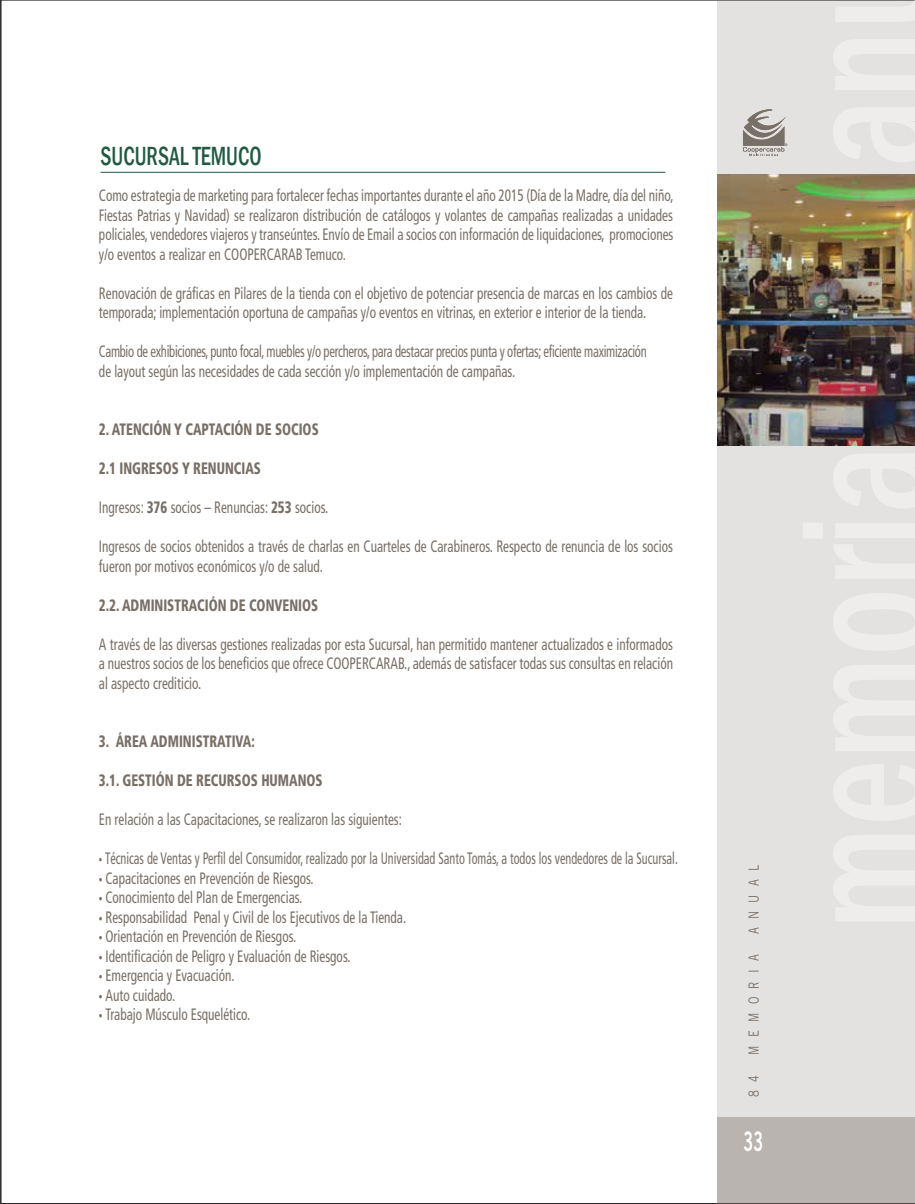
<style>
.page{position:relative;width:915px;height:1204px;background:#fff}
.page>*{position:absolute;margin:0;border:0;box-sizing:border-box;transform-origin:0 0}
.t1{font:500 condensed 27px "Franklin Gothic";color:#215a42;scale:.8 1}
.t2{font:27px "Trade Gothic LT Std Bd 2";color:#fff;scale:.59 1}
.t3{font:condensed 16.5px/19.5px "Frutiger";color:#786f66;text-align:justify;scale:.8 1}
.t4{font:condensed 16.5px/19.5px "Frutiger";letter-spacing:-.025em;color:#786f66;scale:.77 1}
.t5{font:900 condensed 16.5px "Frutiger";color:#786f66;scale:.8 1}
.t6{font:condensed 16.5px "Frutiger";color:#786f66;scale:.74 1}
.t7{font:14.1px "Trade Gothic LT Std";letter-spacing:.735em;color:#786f66;scale:.8 1}
.s1{font-weight:900}
.s2{font-family:"Myriad Pro";font-stretch:normal}
</style>
<div class="page">
<div style="left:717px;top:0;width:197px;height:1203px;background:#e4e2e1"></div>
<div style="left:717px;top:1116px;width:197px;height:87px;background:#b9b4b0"></div>
<svg style="left:743px;top:109px;width:43px;height:47px"></svg>
<svg style="left:834px;top:835px;width:80px;height:86px"></svg>
<svg style="left:834px;top:764px;width:80px;height:56px"></svg>
<svg style="left:834px;top:665px;width:80px;height:86px"></svg>
<svg style="left:834px;top:593px;width:80px;height:57px"></svg>
<svg style="left:834px;top:545px;width:80px;height:33px"></svg>
<svg style="left:803px;top:523px;width:111px;height:15px"></svg>
<svg style="left:834px;top:454px;width:80px;height:54px"></svg>
<svg style="left:834px;top:107px;width:80px;height:55px"></svg>
<svg style="left:834px;top:39px;width:80px;height:51px"></svg>
<svg style="left:835px;top:0;width:79px;height:22px"></svg>
<img style="left:717px;top:174px;width:197px;height:272px">
<hr style="left:101px;top:172px;width:564px;height:1px;background:#215a42">
<h1 class="t1" style="left:101px;top:138px;width:203px">SUCURSAL TEMUCO</h1>
<p class="t3" style="left:99px;top:186px;width:719px">Como estrategia de marketing para fortalecer fechas importantes durante el año 2015 (Día de la Madre, día del niño, Fiestas Patrias y Navidad) se realizaron distribución de catálogos y volantes de campañas realizadas a unidades policiales, vendedores viajeros y transeúntes. Envío de Email a socios con información de liquidaciones, promociones y/o eventos a realizar en COOPERCARAB Temuco.</p>
<p class="t3" style="left:99px;top:283px;width:718px">Renovación de gráficas en Pilares de la tienda con el objetivo de potenciar presencia de marcas en los cambios de temporada; implementación oportuna de campañas y/o eventos en vitrinas, en exterior e interior de la tienda.</p>
<p class="t4" style="left:99px;top:342px;width:712px">Cambio de exhibiciones, punto focal, muebles y/o percheros, para destacar precios punta y ofertas; eficiente maximización de layout según las necesidades de cada sección y/o implementación de campañas.</p>
<p class="t5" style="left:99px;top:419px;width:276px">2. ATENCIÓN Y CAPTACIÓN DE SOCIOS</p>
<p class="t5" style="left:99px;top:458px;width:204px">2.1 INGRESOS Y RENUNCIAS</p>
<p class="t3" style="left:99px;top:498px;width:288px">Ingresos: <span class="s1">376</span> socios – Renuncias: <span class="s1">253</span> socios.</p>
<p class="t3" style="left:99px;top:537px;width:718px">Ingresos de socios obtenidos a través de charlas en Cuarteles de Carabineros. Respecto de renuncia de los socios fueron por motivos económicos y/o de salud.</p>
<p class="t5" style="left:99px;top:595px;width:275px">2.2. ADMINISTRACIÓN DE CONVENIOS</p>
<p class="t3" style="left:99px;top:634px;width:719px">A través de las diversas gestiones realizadas por esta Sucursal, han permitido mantener actualizados e informados a nuestros socios de los beneficios que ofrece COOPERCARAB., además de satisfacer todas sus consultas en relación al aspecto crediticio.</p>
<p class="t5" style="left:99px;top:731px;width:196px">3. ÁREA ADMINISTRATIVA:</p>
<p class="t5" style="left:99px;top:770px;width:281px">3.1. GESTIÓN DE RECURSOS HUMANOS</p>
<p class="t3" style="left:99px;top:810px;width:380px">En relación a las Capacitaciones, se realizaron las siguientes:</p>
<p class="t6" style="left:99px;top:849px;width:783px"><span class="s2">•</span> Técnicas de Ventas y Perfil del Consumidor, realizado por la Universidad Santo Tomás, a todos los vendedores de la Sucursal.</p>
<p class="t3" style="left:99px;top:868px;width:270px"><span class="s2">•</span> Capacitaciones en Prevención de Riesgos.</p>
<p class="t3" style="left:99px;top:888px;width:256px"><span class="s2">•</span> Conocimiento del Plan de Emergencias.</p>
<p class="t3" style="left:99px;top:907px;width:385px"><span class="s2">•</span> Responsabilidad Penal y Civil de los Ejecutivos de la Tienda.</p>
<p class="t3" style="left:99px;top:927px;width:248px"><span class="s2">•</span> Orientación en Prevención de Riesgos.</p>
<p class="t3" style="left:99px;top:946px;width:316px"><span class="s2">•</span> Identificación de Peligro y Evaluación de Riesgos.</p>
<p class="t3" style="left:99px;top:966px;width:171px"><span class="s2">•</span> Emergencia y Evacuación.</p>
<p class="t3" style="left:99px;top:985px;width:97px"><span class="s2">•</span> Auto cuidado.</p>
<p class="t3" style="left:99px;top:1005px;width:190px"><span class="s2">•</span> Trabajo Músculo Esquelético.</p>
<p class="t7" style="left:745px;top:934px;width:88px;rotate:-90deg">ANUAL</p>
<p class="t7" style="left:745px;top:1054px;width:127px;rotate:-90deg">MEMORIA</p>
<p class="t7" style="left:745px;top:1096px;width:29px;rotate:-90deg">8 4</p>
<h1 class="t2" style="left:743px;top:1124px;width:35px">33</h1>
</div>
